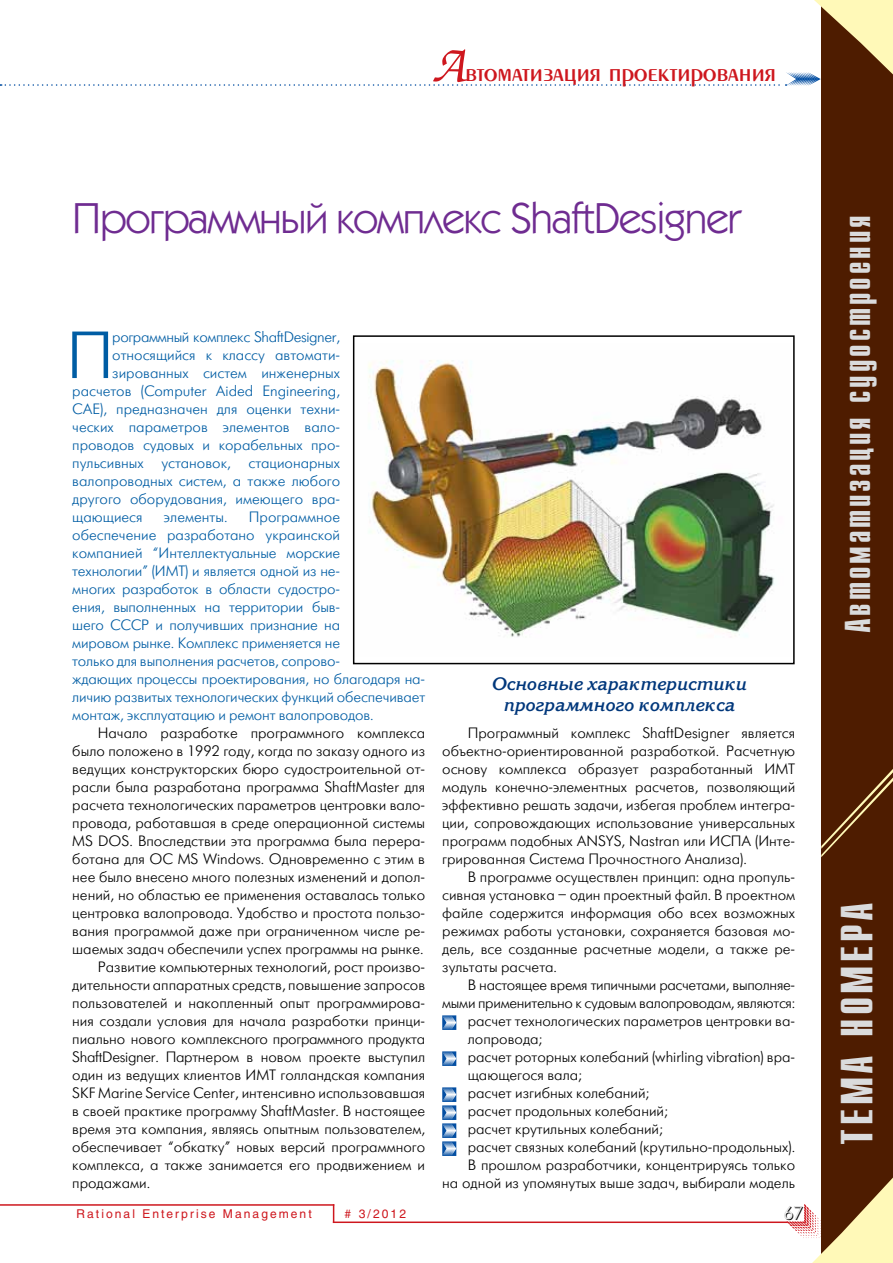
<style>
.page{position:relative;width:893px;height:1263px;background:#fff}
.page>*{position:absolute;margin:0;border:0;box-sizing:border-box;transform-origin:0 0}
.t1{font:66.45px "Futuris Light C";color:#005da4}
.t2{font:700 45px "Compact C";letter-spacing:.08em;color:#dadbdc}
.t3{font:43.5px "Kabel C";letter-spacing:-.02em;color:#6f2c91}
.t4{font:700 36px "Compact C";letter-spacing:.08em;color:#dadbdc}
.t5{font:27px "Penta Demi";color:#ce171e}
.t6{font:italic 700 18px/21.6px "Korinna C";color:#00377b;text-align:center}
.t7{font:18px "Futuris Shadow C";color:#000}
.t8{font:15px/18px "Futuris Light C";color:#000;text-align:justify}
.t9{font:15px/18px "Futuris Light C";letter-spacing:-.01em;color:#005da4}
.t10{font:15px "Futuris Light C";letter-spacing:-.02em;color:#000}
.t11{font:12px "Helios";letter-spacing:.17em;color:#ce171e}
.s1{font-family:"Zapf Chancery C";font-size:54px}
</style>
<div class="page">
<hr style="left:0;top:1204px;width:334px;height:2px;background:#ce171e">
<svg style="left:333px;top:1206px;width:1px;height:15px"></svg>
<hr style="left:333px;top:1221px;width:455px;height:2px;background:#ce171e">
<svg style="left:442px;top:1015px;width:14px;height:15px"></svg>
<svg style="left:442px;top:1051px;width:14px;height:15px"></svg>
<svg style="left:442px;top:1087px;width:14px;height:69px"></svg>
<div style="left:821px;top:0;width:72px;height:1263px;background:#4e1c00"></div>
<svg style="left:821px;top:769px;width:72px;height:88px"></svg>
<svg style="left:0;top:0;width:893px;height:86px"></svg>
<svg style="left:787px;top:1177px;width:106px;height:86px"></svg>
<img style="left:368px;top:360px;width:407px;height:277px">
<div style="left:353px;top:335px;width:442px;height:329px;border:2px solid #000"></div>
<h3 class="t5" style="left:432px;top:59px;width:346px"><span class="s1">А</span>втоматизация проектирования</h3>
<h3 class="t3" style="left:72px;top:191px;width:671px">Программный комплекс ShaftDesigner</h3>
<h1 class="t1" style="left:66px;top:321px;width:49px">П</h1>
<p class="t9" style="left:112px;top:328px;width:229px">рограммный комплекс ShaftDesigner,</p>
<p class="t9" style="left:112px;top:346px;width:229px">относящийся к классу автомати-</p>
<p class="t9" style="left:112px;top:364px;width:229px">зированных систем инженерных</p>
<p class="t9" style="left:72px;top:382px;width:269px">расчетов (Computer Aided Engineering,</p>
<p class="t9" style="left:72px;top:400px;width:269px">CAE), предназначен для оценки техни-</p>
<p class="t9" style="left:72px;top:418px;width:269px">ческих параметров элементов вало-</p>
<p class="t9" style="left:72px;top:436px;width:269px">проводов судовых и корабельных про-</p>
<p class="t9" style="left:72px;top:454px;width:269px">пульсивных установок, стационарных</p>
<p class="t9" style="left:72px;top:472px;width:269px">валопроводных систем, а также любого</p>
<p class="t9" style="left:72px;top:490px;width:269px">другого оборудования, имеющего вра-</p>
<p class="t9" style="left:72px;top:508px;width:72px">щающиеся</p>
<p class="t9" style="left:164px;top:508px;width:65px">элементы.</p>
<p class="t9" style="left:72px;top:508px;width:354px;text-indent:177px">Программное обеспечение разработано украинской<br>компанией “Интеллектуальные морские<br>технологии” (ИМТ) и является одной из не-<br>многих разработок в области судостро-<br>ения, выполненных на территории быв-<br>шего СССР и получивших признание на<br>мировом рынке. Комплекс применяется не<br>только для выполнения расчетов, сопрово-<br>ждающих процессы проектирования, но благодаря на&shy;личию развитых технологических функций обеспечивает монтаж, эксплуатацию и ремонт валопроводов.</p>
<p class="t8" style="left:98px;top:724px;width:329px">Начало разработке программного комплекса</p>
<p class="t8" style="left:72px;top:742px;width:354px">было положено в 1992 году, когда по заказу одного из</p>
<p class="t8" style="left:72px;top:760px;width:354px">ведущих конструкторских бюро судостроительной от-</p>
<p class="t8" style="left:72px;top:778px;width:354px">расли была разработана программа ShaftMaster для</p>
<p class="t8" style="left:72px;top:796px;width:354px">расчета технологических параметров центровки вало-</p>
<p class="t8" style="left:72px;top:814px;width:354px">провода, работавшая в среде операционной системы</p>
<p class="t8" style="left:72px;top:832px;width:354px">MS DOS. Впоследствии эта программа была перера-</p>
<p class="t8" style="left:72px;top:850px;width:354px">ботана для ОС MS Windows. Одновременно с этим в</p>
<p class="t8" style="left:72px;top:868px;width:354px">нее было внесено много полезных изменений и допол-</p>
<p class="t8" style="left:72px;top:886px;width:354px">нений, но областью ее применения оставалась только</p>
<p class="t8" style="left:72px;top:904px;width:354px">центровка валопровода. Удобство и простота пользо-</p>
<p class="t8" style="left:72px;top:922px;width:354px">вания программой даже при ограниченном числе ре-</p>
<p class="t8" style="left:72px;top:940px;width:353px">шаемых задач обеспечили успех программы на рынке.</p>
<p class="t8" style="left:98px;top:958px;width:329px">Развитие компьютерных технологий, рост произво-</p>
<p class="t8" style="left:72px;top:976px;width:354px">дительности аппаратных средств, повышение запросов</p>
<p class="t8" style="left:72px;top:994px;width:354px">пользователей и накопленный опыт программирова-</p>
<p class="t8" style="left:72px;top:1012px;width:354px">ния создали условия для начала разработки принци-</p>
<p class="t10" style="left:72px;top:1031px;width:354px">пиально нового комплексного программного продукта</p>
<p class="t8" style="left:72px;top:1048px;width:354px">ShaftDesigner. Партнером в новом проекте выступил</p>
<p class="t8" style="left:72px;top:1066px;width:354px">один из ведущих клиентов ИМТ голландская компания</p>
<p class="t8" style="left:72px;top:1084px;width:354px">SKF Marine Service Center, интенсивно использовавшая</p>
<p class="t8" style="left:72px;top:1102px;width:354px">в своей практике программу ShaftMaster. В настоящее</p>
<p class="t8" style="left:72px;top:1120px;width:354px">время эта компания, являясь опытным пользователем,</p>
<p class="t8" style="left:72px;top:1138px;width:354px">обеспечивает “обкатку” новых версий программного</p>
<p class="t8" style="left:72px;top:1156px;width:354px">комплекса, а также занимается его продвижением и</p>
<p class="t8" style="left:72px;top:1174px;width:79px">продажами.</p>
<p class="t6" style="left:491px;top:673px;width:256px">Основные характеристики программного комплекса</p>
<p class="t8" style="left:442px;top:724px;width:354px;text-indent:26px">Программный комплекс ShaftDesigner является объектно-ориентированной разработкой. Расчетную основу комплекса образует разработанный ИМТ модуль конечно-элементных расчетов, позволяющий эффективно решать задачи, избегая проблем интегра&shy;ции, сопровождающих использование универсальных программ подобных ANSYS, Nastran или ИСПА (Инте&shy;грированная Система Прочностного Анализа).</p>
<p class="t8" style="left:442px;top:868px;width:354px;text-indent:26px">В программе осуществлен принцип: одна пропуль&shy;сивная установка – один проектный файл. В проектном файле содержится информация обо всех возможных режимах работы установки, сохраняется базовая мо&shy;дель, все созданные расчетные модели, а также ре&shy;зультаты расчета.</p>
<p class="t10" style="left:468px;top:977px;width:329px">В настоящее время типичными расчетами, выполняе-</p>
<p class="t10" style="left:442px;top:995px;width:354px">мыми применительно к судовым валопроводам, являются:</p>
<p class="t8" style="left:468px;top:1012px;width:329px">расчет технологических параметров центровки ва-</p>
<p class="t8" style="left:468px;top:1030px;width:76px">лопровода;</p>
<p class="t8" style="left:468px;top:1048px;width:329px">расчет роторных колебаний (whirling vibration) вра-</p>
<p class="t8" style="left:468px;top:1066px;width:116px">щающегося вала;</p>
<p class="t8" style="left:468px;top:1084px;width:183px">расчет изгибных колебаний;</p>
<p class="t8" style="left:468px;top:1102px;width:202px">расчет продольных колебаний;</p>
<p class="t8" style="left:468px;top:1120px;width:197px">расчет крутильных колебаний;</p>
<p class="t8" style="left:468px;top:1138px;width:329px">расчет связных колебаний (крутильно-продольных).</p>
<p class="t8" style="left:468px;top:1156px;width:329px">В прошлом разработчики, концентрируясь только</p>
<p class="t8" style="left:442px;top:1174px;width:354px">на одной из упомянутых выше задач, выбирали модель</p>
<p class="t11" style="left:77px;top:1207px;width:237px">Rational Enterprise Management</p>
<p class="t7" style="left:784px;top:1204px;width:21px">67</p>
<p class="t11" style="left:345px;top:1207px;width:63px"># 3/2012</p>
<h3 class="t4" style="left:840px;top:633px;width:419px;rotate:-90deg">Автоматизация судостроения</h3>
<h2 class="t2" style="left:835px;top:1144px;width:244px;rotate:-90deg">ТЕМА НОМЕРА</h2>
</div>
